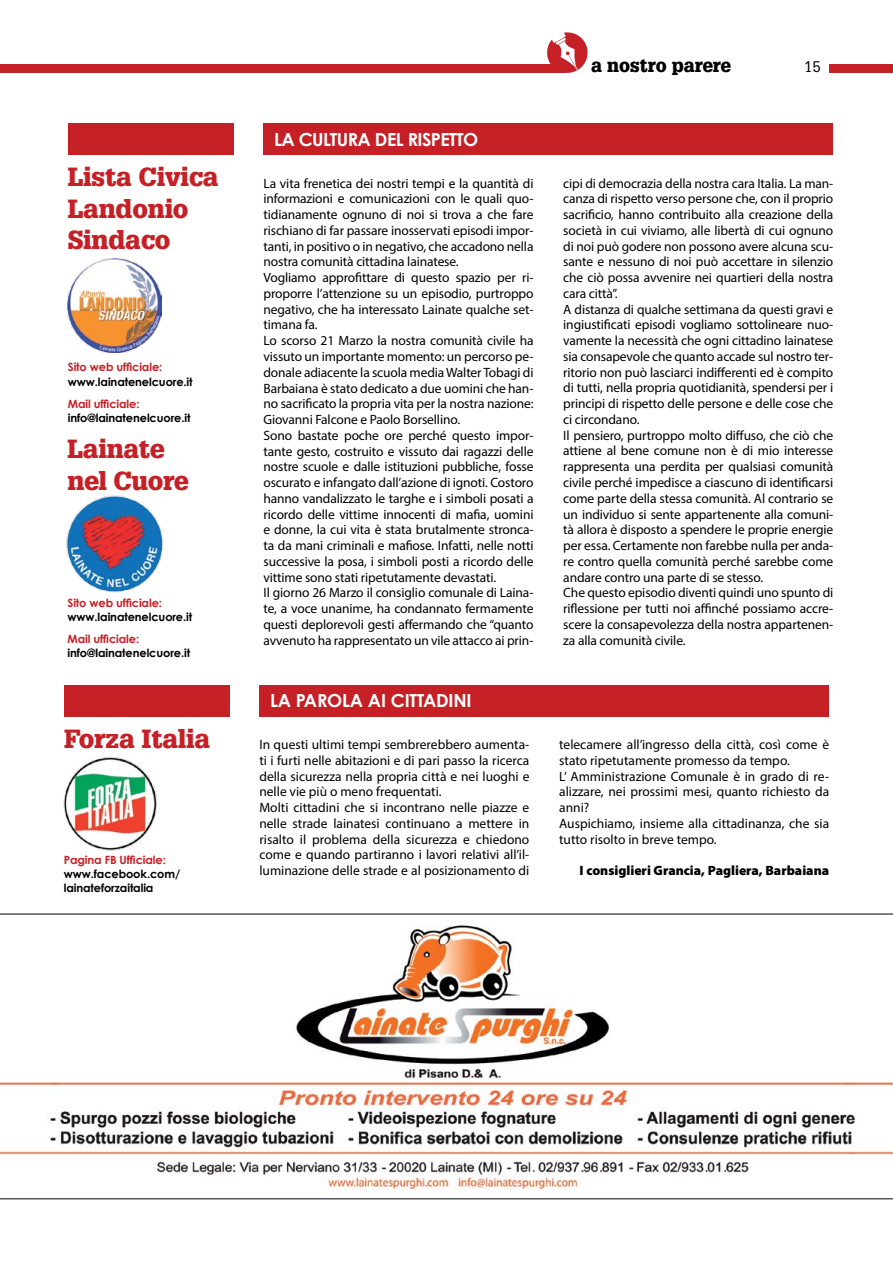
<style>
.page{position:relative;width:893px;height:1263px;background:#fff}
.page>*{position:absolute;margin:0;border:0;box-sizing:border-box;transform-origin:0 0}
.t1{font:900 25.65px/31.3px "Glypha";letter-spacing:-.01em;color:#c52026}
.t2{font:900 18.75px "Glypha";color:#000;scale:.96 1}
.t3{font:700 18px "Century Gothic";letter-spacing:-.03em;color:#fff}
.t4{font:700 18px "Century Gothic";letter-spacing:-.01em;color:#fff}
.t5{font:15px "Glypha";color:#000}
.t6{font:13.5px/15.8px "Myriad Pro";letter-spacing:-.01em;color:#000}
.t7{font:900 13.5px "Myriad Pro";color:#000}
.t8{font:700 11.4px/14.2px "Century Gothic";letter-spacing:-.01em;color:#000}
.t9{font:700 11.4px "Century Gothic";letter-spacing:-.01em;color:#c52026}
</style>
<div class="page">
<div style="left:829px;top:64px;width:64px;height:8px;background:#c52026"></div>
<div style="left:0;top:64px;width:566px;height:8px;background:#c52026"></div>
<svg style="left:544px;top:32px;width:44px;height:41px"></svg>
<img style="left:66px;top:495px;width:97px;height:98px">
<img style="left:68px;top:259px;width:93px;height:93px">
<div style="left:68px;top:123px;width:166px;height:32px;background:#c52026"></div>
<div style="left:263px;top:123px;width:570px;height:32px;background:#c52026"></div>
<img style="left:64px;top:757px;width:93px;height:93px">
<div style="left:259px;top:685px;width:570px;height:31px;background:#c52026"></div>
<div style="left:64px;top:685px;width:166px;height:31px;background:#c52026"></div>
<img style="left:0;top:925px;width:893px;height:266px">
<hr style="left:0;top:914px;width:893px;height:1px;background:#000">
<hr style="left:0;top:1198px;width:893px;height:1px;background:#000">
<h1 class="t1" style="left:68px;top:161px;width:152px">Lista Civica<br>Landonio<br>Sindaco</h1>
<p class="t9" style="left:68px;top:360px;width:96px">Sito web ufficiale:</p>
<p class="t8" style="left:68px;top:374px;width:126px">www.lainatenelcuore.it</p>
<p class="t9" style="left:68px;top:397px;width:73px">Mail ufficiale:</p>
<p class="t8" style="left:68px;top:411px;width:124px">info@lainatenelcuore.it</p>
<h1 class="t1" style="left:68px;top:433px;width:122px">Lainate nel Cuore</h1>
<p class="t9" style="left:68px;top:595px;width:96px">Sito web ufficiale:</p>
<p class="t8" style="left:68px;top:609px;width:126px">www.lainatenelcuore.it</p>
<p class="t9" style="left:68px;top:632px;width:73px">Mail ufficiale:</p>
<p class="t8" style="left:68px;top:646px;width:124px">info@lainatenelcuore.it</p>
<h1 class="t1" style="left:64px;top:723px;width:148px">Forza Italia</h1>
<p class="t9" style="left:64px;top:853px;width:104px">Pagina FB Ufficiale:</p>
<p class="t8" style="left:64px;top:867px;width:118px">www.facebook.com/ lainateforzaitalia</p>
<h3 class="t3" style="left:274px;top:128px;width:206px">LA CULTURA DEL RISPETTO</h3>
<h2 class="t2" style="left:591px;top:54px;width:147px">a nostro parere</h2>
<p class="t5" style="left:804px;top:58px;width:18px">15</p>
<p class="t6" style="left:263px;top:175px;width:272px">La vita frenetica dei nostri tempi e la quantità di informazioni e comunicazioni con le quali quo&shy;tidianamente ognuno di noi si trova a che fare rischiano di far passare inosservati episodi impor&shy;tanti, in positivo o in negativo, che accadono nella nostra comunità cittadina lainatese.<br>Vogliamo approfittare di questo spazio per ri&shy;proporre l’attenzione su un episodio, purtroppo negativo, che ha interessato Lainate qualche set&shy;timana fa.<br>Lo scorso 21 Marzo la nostra comunità civile ha vissuto un importante momento: un percorso pe&shy;donale adiacente la scuola media Walter Tobagi di Barbaiana è stato dedicato a due uomini che han&shy;no sacrificato la propria vita per la nostra nazione:<br>Giovanni Falcone e Paolo Borsellino.<br>Sono bastate poche ore perché questo impor&shy;tante gesto, costruito e vissuto dai ragazzi delle nostre scuole e dalle istituzioni pubbliche, fosse oscurato e infangato dall’azione di ignoti. Costoro hanno vandalizzato le targhe e i simboli posati a ricordo delle vittime innocenti di mafia, uomini e donne, la cui vita è stata brutalmente stronca&shy;ta da mani criminali e mafiose. Infatti, nelle notti successive la posa, i simboli posti a ricordo delle vittime sono stati ripetutamente devastati.<br>Il giorno 26 Marzo il consiglio comunale di Laina&shy;te, a voce unanime, ha condannato fermamente questi deplorevoli gesti affermando che “quanto avvenuto ha rappresentato un vile attacco ai prin-</p>
<p class="t6" style="left:563px;top:175px;width:272px">cipi di democrazia della nostra cara Italia. La man&shy;canza di rispetto verso persone che, con il proprio sacrificio, hanno contribuito alla creazione della società in cui viviamo, alle libertà di cui ognuno di noi può godere non possono avere alcuna scu&shy;sante e nessuno di noi può accettare in silenzio che ciò possa avvenire nei quartieri della nostra cara città”.<br>A distanza di qualche settimana da questi gravi e ingiustificati episodi vogliamo sottolineare nuo&shy;vamente la necessità che ogni cittadino lainatese sia consapevole che quanto accade sul nostro ter&shy;ritorio non può lasciarci indifferenti ed è compito di tutti, nella propria quotidianità, spendersi per i principi di rispetto delle persone e delle cose che ci circondano.<br>Il pensiero, purtroppo molto diffuso, che ciò che attiene al bene comune non è di mio interesse rappresenta una perdita per qualsiasi comunità civile perché impedisce a ciascuno di identificarsi come parte della stessa comunità. Al contrario se un individuo si sente appartenente alla comuni&shy;tà allora è disposto a spendere le proprie energie per essa. Certamente non farebbe nulla per anda&shy;re contro quella comunità perché sarebbe come andare contro una parte di se stesso.<br>Che questo episodio diventi quindi uno spunto di riflessione per tutti noi affinché possiamo accre&shy;scere la consapevolezza della nostra appartenen&shy;za alla comunità civile.</p>
<h3 class="t4" style="left:270px;top:689px;width:203px">LA PAROLA AI CITTADINI</h3>
<p class="t6" style="left:259px;top:736px;width:272px">In questi ultimi tempi sembrerebbero aumenta&shy;ti i furti nelle abitazioni e di pari passo la ricerca della sicurezza nella propria città e nei luoghi e nelle vie più o meno frequentati.<br>Molti cittadini che si incontrano nelle piazze e nelle strade lainatesi continuano a mettere in risalto il problema della sicurezza e chiedono come e quando partiranno i lavori relativi all’il&shy;luminazione delle strade e al posizionamento di</p>
<p class="t6" style="left:559px;top:736px;width:272px">telecamere all’ingresso della città, così come è stato ripetutamente promesso da tempo.<br>L’ Amministrazione Comunale è in grado di re&shy;alizzare, nei prossimi mesi, quanto richiesto da anni?<br>Auspichiamo, insieme alla cittadinanza, che sia tutto risolto in breve tempo.</p>
<p class="t7" style="left:580px;top:863px;width:251px">I consiglieri Grancia, Pagliera, Barbaiana</p>
</div>
